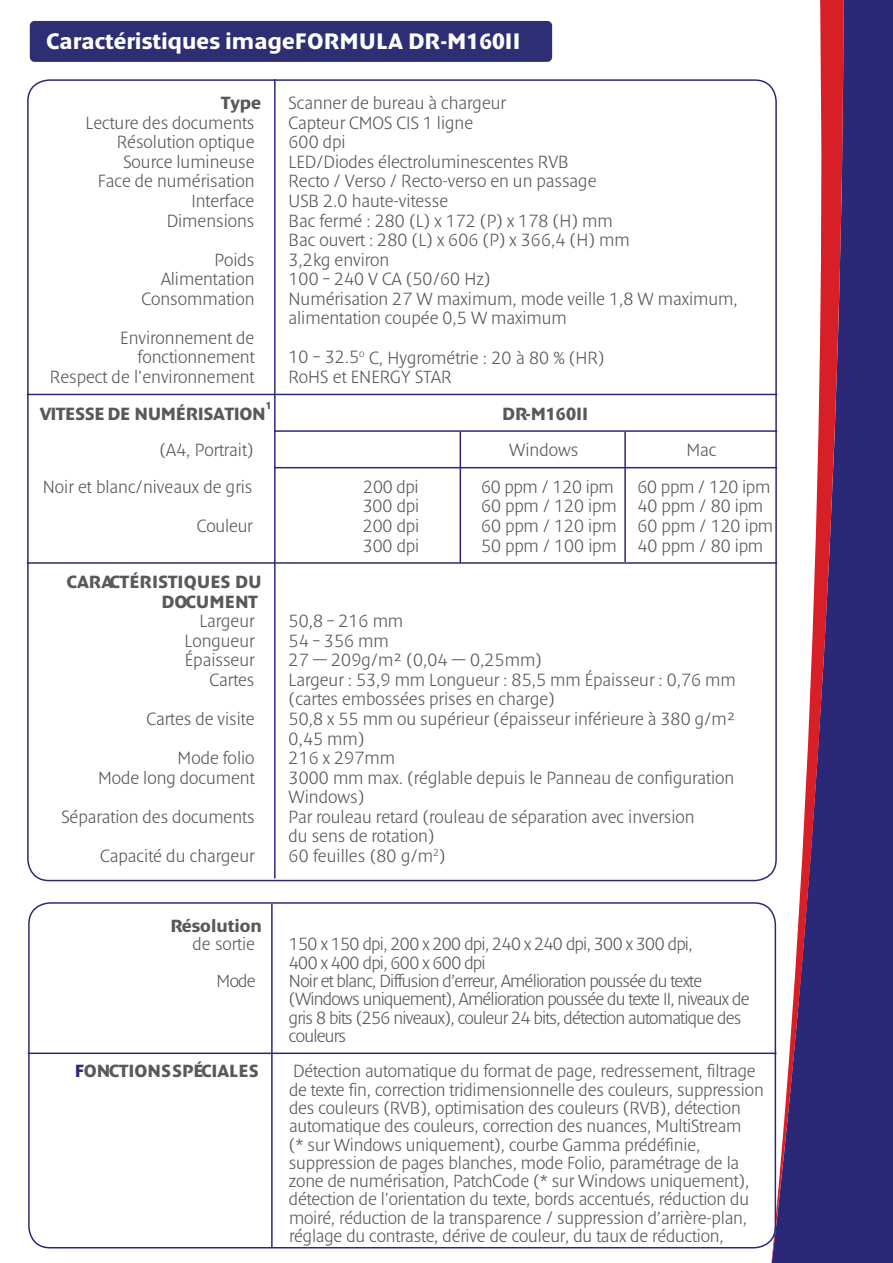
<style>
.page{position:relative;width:893px;height:1263px;background:#fff}
.page>*{position:absolute;margin:0;border:0;box-sizing:border-box;transform-origin:0 0}
.t1{font:700 22.8px "Denda New";color:#fff}
.t2{font:300 18px/18.3px "Denda New";color:#58595b}
.t3{font:300 18px/18.3px "Denda New";letter-spacing:-.04em;color:#58595b}
.t4{font:700 18px/19.5px "Denda New";color:#58595b;text-align:right}
.t5{font:300 18px "Denda New";letter-spacing:-.02em;color:#58595b}
.t6{font:700 18px "Denda New";letter-spacing:-.02em;color:#58595b}
.t7{font:700 10.5px "Denda New";color:#58595b}
.s1{color:#2b2977}
</style>
<div class="page">
<div style="left:848px;top:0;width:45px;height:1263px;background:#2b2977"></div>
<svg style="left:770px;top:0;width:78px;height:1263px"></svg>
<hr style="left:27px;top:394px;width:750px;height:1px;background:#2b2977">
<hr style="left:274px;top:430px;width:503px;height:2px;background:#2b2977">
<hr style="left:274px;top:467px;width:503px;height:1px;background:#2b2977">
<hr style="left:27px;top:562px;width:750px;height:2px;background:#2b2977">
<hr style="left:274px;top:79px;width:2px;height:799px;background:#2b2977">
<hr style="left:460px;top:432px;width:1px;height:131px;background:#2b2977">
<hr style="left:624px;top:432px;width:2px;height:130px;background:#2b2977">
<div style="left:30px;top:21px;width:522px;height:41px;background:#2d2e74;border-radius:5px"></div>
<hr style="left:28px;top:1052px;width:748px;height:2px;background:#2b2977">
<div style="left:28px;top:902px;width:748px;height:346px;border:2px solid #2b2977;border-radius:21px"></div>
<hr style="left:271px;top:904px;width:2px;height:343px;background:#2b2977">
<p class="t1" style="left:46px;top:29px;width:476px">Caractéristiques imageFORMULA DR-M160II</p>
<p class="t4" style="left:221px;top:94px;width:42px">Type</p>
<p class="t2" style="left:288px;top:94px;width:219px">Scanner de bureau à chargeur</p>
<p class="t2" style="left:86px;top:114px;width:170px">Lecture des documents</p>
<p class="t2" style="left:288px;top:114px;width:186px">Capteur CMOS CIS 1 ligne</p>
<p class="t2" style="left:117px;top:133px;width:139px">Résolution optique</p>
<p class="t2" style="left:288px;top:133px;width:59px">600 dpi</p>
<p class="t2" style="left:123px;top:153px;width:133px">Source lumineuse</p>
<p class="t2" style="left:288px;top:153px;width:282px">LED/Diodes électroluminescentes RVB</p>
<p class="t2" style="left:98px;top:172px;width:158px">Face de numérisation</p>
<p class="t2" style="left:288px;top:172px;width:309px">Recto / Verso / Recto-verso en un passage</p>
<p class="t2" style="left:191px;top:192px;width:65px">Interface</p>
<p class="t2" style="left:288px;top:192px;width:161px">USB 2.0 haute-vitesse</p>
<p class="t2" style="left:167px;top:212px;width:89px">Dimensions</p>
<p class="t2" style="left:288px;top:211px;width:343px;line-height:19.5px">Bac fermé : 280 (L) x 172 (P) x 178 (H) mm<br>Bac ouvert : 280 (L) x 606 (P) x 366,4 (H) mm</p>
<p class="t2" style="left:215px;top:251px;width:41px">Poids</p>
<p class="t2" style="left:288px;top:251px;width:102px">3,2kg environ</p>
<p class="t2" style="left:161px;top:270px;width:95px">Alimentation</p>
<p class="t2" style="left:288px;top:270px;width:204px">100 – 240 V CA (50/60 Hz)</p>
<p class="t2" style="left:141px;top:290px;width:115px">Consommation</p>
<p class="t2" style="left:288px;top:289px;width:451px;line-height:19.5px">Numérisation 27 W maximum, mode veille 1,8 W maximum, alimentation coupée 0,5 W maximum</p>
<p class="t2" style="left:120px;top:328px;width:136px;line-height:19.5px;text-align:right">Environnement de fonctionnement</p>
<p class="t2" style="left:288px;top:348px;width:318px">10 – 32.5<sup>o</sup> C, Hygrométrie : 20 à 80 % (HR)</p>
<p class="t2" style="left:50px;top:368px;width:206px">Respect de l'environnement</p>
<p class="t2" style="left:288px;top:368px;width:165px">RoHS et ENERGY STAR</p>
<p class="t6" style="left:40px;top:404px;width:228px">VITESSE DE NUMÉRISATION</p>
<p class="t7" style="left:266px;top:399px;width:7px">1</p>
<p class="t4" style="left:502px;top:404px;width:88px">DR-M160II</p>
<p class="t2" style="left:160px;top:441px;width:96px">(A4, Portrait)</p>
<p class="t2" style="left:509px;top:441px;width:71px">Windows</p>
<p class="t2" style="left:686px;top:441px;width:32px">Mac</p>
<p class="t2" style="left:43px;top:478px;width:211px">Noir et blanc/niveaux de gris</p>
<p class="t2" style="left:363px;top:478px;width:57px">200 dpi</p>
<p class="t5" style="left:481px;top:477px;width:134px">60 ppm / 120 ipm</p>
<p class="t5" style="left:637px;top:477px;width:134px">60 ppm / 120 ipm</p>
<p class="t2" style="left:363px;top:497px;width:58px">300 dpi</p>
<p class="t2" style="left:481px;top:497px;width:284px">60 ppm / 120 ipm 40 ppm / 80 ipm</p>
<p class="t2" style="left:197px;top:517px;width:57px">Couleur</p>
<p class="t2" style="left:363px;top:517px;width:58px">200 dpi</p>
<p class="t2" style="left:481px;top:517px;width:294px">60 ppm / 120 ipm 60 ppm / 120 ipm</p>
<p class="t2" style="left:363px;top:536px;width:58px">300 dpi</p>
<p class="t2" style="left:481px;top:536px;width:284px">50 ppm / 100 ipm 40 ppm / 80 ipm</p>
<p class="t4" style="left:66px;top:572px;width:197px">CARACTÉRISTIQUES DU<br>DOCUMENT</p>
<p class="t2" style="left:199px;top:612px;width:57px">Largeur</p>
<p class="t2" style="left:289px;top:612px;width:116px">50,8 – 216 mm</p>
<p class="t2" style="left:184px;top:632px;width:72px">Longueur</p>
<p class="t2" style="left:289px;top:632px;width:102px">54 – 356 mm</p>
<p class="t2" style="left:185px;top:651px;width:71px">Épaisseur</p>
<p class="t2" style="left:289px;top:651px;width:255px">27 — 209g/m² (0,04 — 0,25mm)</p>
<p class="t2" style="left:210px;top:671px;width:47px">Cartes</p>
<p class="t2" style="left:289px;top:670px;width:449px;line-height:19.5px">Largeur : 53,9 mm Longueur : 85,5 mm Épaisseur : 0,76 mm (cartes embossées prises en charge)</p>
<p class="t2" style="left:146px;top:710px;width:110px">Cartes de visite</p>
<p class="t2" style="left:289px;top:709px;width:448px;line-height:19.5px">50,8 x 55 mm ou supérieur (épaisseur inférieure à 380 g/m²<br>0,45 mm)</p>
<p class="t2" style="left:178px;top:749px;width:79px">Mode folio</p>
<p class="t2" style="left:289px;top:749px;width:108px">216 x 297mm</p>
<p class="t2" style="left:98px;top:769px;width:158px">Mode long document</p>
<p class="t2" style="left:289px;top:768px;width:447px;line-height:19.5px">3000 mm max. (réglable depuis le Panneau de configuration<br>Windows)</p>
<p class="t2" style="left:61px;top:808px;width:195px">Séparation des documents</p>
<p class="t2" style="left:289px;top:807px;width:408px;line-height:19.5px">Par rouleau retard (rouleau de séparation avec inversion du sens de rotation)</p>
<p class="t2" style="left:100px;top:847px;width:156px">Capacité du chargeur</p>
<p class="t2" style="left:289px;top:847px;width:159px">60 feuilles (80 g/m<sup>2</sup>)</p>
<p class="t4" style="left:171px;top:916px;width:93px">Résolution</p>
<p class="t2" style="left:193px;top:935px;width:64px">de sortie</p>
<p class="t3" style="left:289px;top:935px;width:405px">150 x 150 dpi, 200 x 200 dpi, 240 x 240 dpi, 300 x 300 dpi,<br>400 x 400 dpi, 600 x 600 dpi</p>
<p class="t2" style="left:217px;top:972px;width:41px">Mode</p>
<p class="t3" style="left:289px;top:972px;width:462px">Noir et blanc, Diffusion d’erreur, Amélioration poussée du texte (Windows uniquement), Amélioration poussée du texte II, niveaux de gris 8 bits (256 niveaux), couleur 24 bits, détection automatique des couleurs</p>
<p class="t4" style="left:75px;top:1061px;width:185px"><span class="s1">F</span>ONCTIONS SPÉCIALES</p>
<p class="t2" style="left:289px;top:1062px;width:476px">Détection automatique du format de page, redressement, filtrage de texte fin, correction tridimensionnelle des couleurs, suppression des couleurs (RVB), optimisation des couleurs (RVB), détection automatique des couleurs, correction des nuances, MultiStream<br>(* sur Windows uniquement), courbe Gamma prédéfinie, suppression de pages blanches, mode Folio, paramétrage de la zone de numérisation, PatchCode (* sur Windows uniquement), détection de l'orientation du texte, bords accentués, réduction du moiré, réduction de la transparence / suppression d’arrière-plan, réglage du contraste, dérive de couleur, du taux de réduction,</p>
</div>
